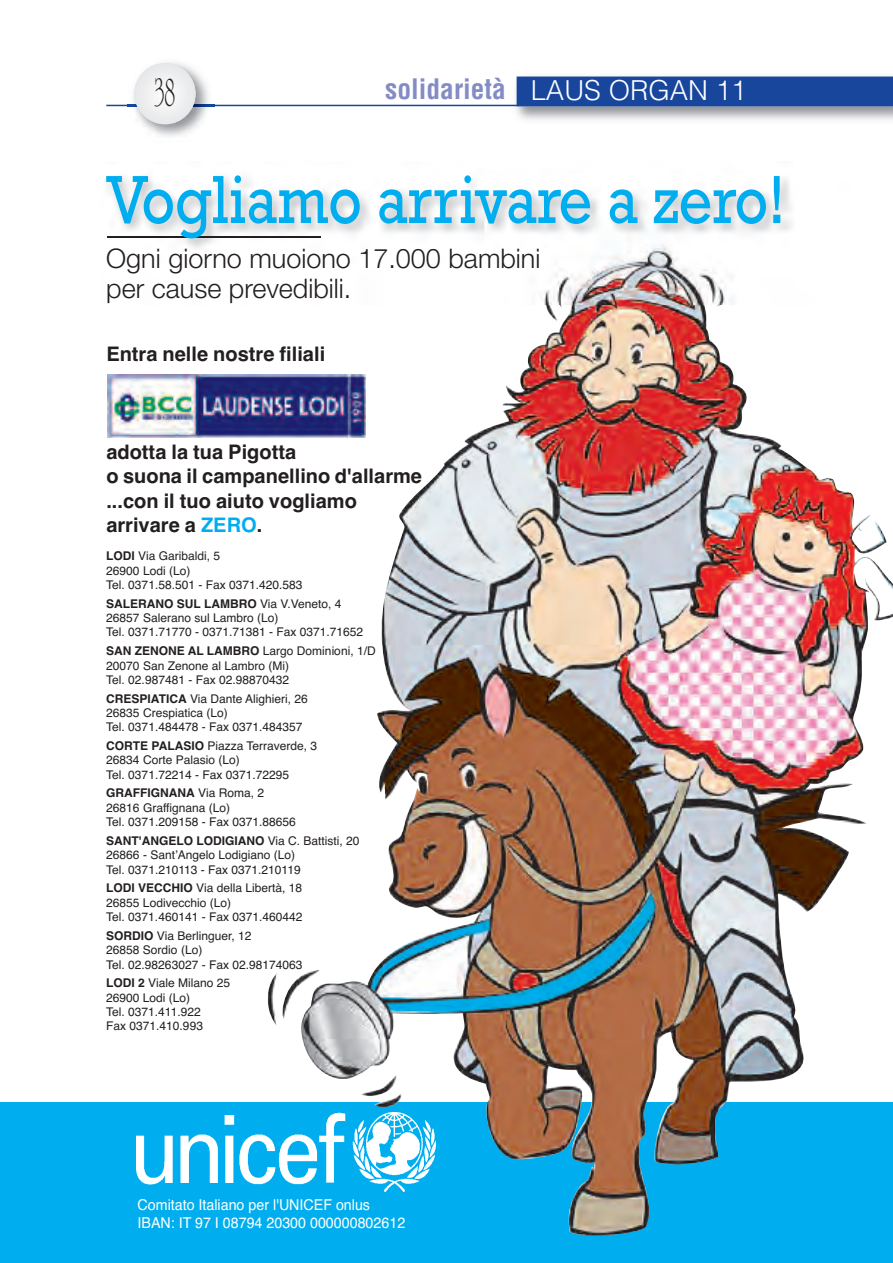
<style>
.page{position:relative;width:893px;height:1263px;background:#fff}
.page>*{position:absolute;margin:0;border:0;box-sizing:border-box;transform-origin:0 0}
.t1{font:69.15px "Rockwell";color:#00aeef;scale:.85 1}
.t2{font:42.75px "University Roman";color:#231f20;scale:.56 1}
.t3{font:700 condensed 27.45px "Helvetica";color:#848cc5}
.t4{font:300 27px/30px "Helvetica Neue";color:#231f20}
.t5{font:700 20.1px/24.5px "Helvetica";color:#231f20}
.t6{font:15px/18px "Helvetica";color:#fff;scale:.95 1}
.t7{font:12px/14.4px "Helvetica";color:#231f20}
.s1{font-weight:300;font-stretch:normal;color:#fff}
.s2{color:#00aeef}
.s3{font-weight:700}
</style>
<div class="page">
<svg style="left:106px;top:104px;width:440px;height:998px"></svg>
<img style="left:510px;top:76px;width:383px;height:50px">
<div style="left:517px;top:77px;width:376px;height:28px;background:#18469d"></div>
<hr style="left:106px;top:105px;width:787px;height:1px;background:#18469d">
<img style="left:128px;top:62px;width:87px;height:82px">
<img style="left:128px;top:105px;width:87px;height:1px">
<div style="left:134px;top:63px;width:62px;height:61px;background:#eeeeef;border-radius:50%"></div>
<div style="left:0;top:1102px;width:893px;height:161px;background:#00aeef"></div>
<img style="left:137px;top:1113px;width:298px;height:78px">
<img style="left:546px;top:305px;width:347px;height:930px">
<img style="left:106px;top:161px;width:686px;height:144px">
<img style="left:108px;top:236px;width:212px;height:2px">
<img style="left:107px;top:374px;width:258px;height:64px">
<h2 class="t2" style="left:155px;top:66px;width:38px">38</h2>
<h3 class="t3" style="left:385px;top:73px;width:363px">solidarietà <span class="s1">LAUS ORGAN 11</span></h3>
<h1 class="t1" style="left:106px;top:159px;width:800px">Vogliamo arrivare a zero!</h1>
<h3 class="t4" style="left:106px;top:242px;width:436px">Ogni giorno muoiono 17.000 bambini per cause prevedibili.</h3>
<h3 class="t5" style="left:106px;top:342px;width:220px">Entra nelle nostre filiali</h3>
<h3 class="t5" style="left:106px;top:440px;width:317px">adotta la tua Pigotta<br>o suona il campanellino d'allarme ...con il tuo aiuto vogliamo arrivare a <span class="s2">zERo</span>.</h3>
<p class="t7" style="left:106px;top:549px;width:198px"><span class="s3">LoDI</span> Via Garibaldi, 5<br>26900 Lodi (Lo)<br>Tel. 0371.58.501 - Fax 0371.420.583</p>
<p class="t7" style="left:106px;top:596px;width:258px"><span class="s3">sALERAno sUL LAMBRo</span> Via V.Veneto, 4<br>26857 Salerano sul Lambro (Lo)<br>Tel. 0371.71770 - 0371.71381 - Fax 0371.71652</p>
<p class="t7" style="left:106px;top:644px;width:271px"><span class="s3">sAn zEnonE AL LAMBRo</span> Largo Dominioni, 1/D<br>20070 San Zenone al Lambro (Mi)<br>Tel. 02.987481 - Fax 02.98870432</p>
<p class="t7" style="left:106px;top:691px;width:203px"><span class="s3">CREsPIATICA</span> Via Dante Alighieri, 26<br>26835 Crespiatica (Lo)<br>Tel. 0371.484478 - Fax 0371.484357</p>
<p class="t7" style="left:106px;top:739px;width:212px"><span class="s3">CoRTE PALAsIo</span> Piazza Terraverde, 3<br>26834 Corte Palasio (Lo)<br>Tel. 0371.72214 - Fax 0371.72295</p>
<p class="t7" style="left:106px;top:786px;width:191px"><span class="s3">gRAffIgnAnA</span> Via Roma, 2<br>26816 Graffignana (Lo)<br>Tel. 0371.209158 - Fax 0371.88656</p>
<p class="t7" style="left:106px;top:833px;width:255px"><span class="s3">sAnT'AngELo LoDIgIAno</span> Via C. Battisti, 20<br>26866 - Sant’Angelo Lodigiano (Lo)<br>Tel. 0371.210113 - Fax 0371.210119</p>
<p class="t7" style="left:106px;top:881px;width:198px"><span class="s3">LoDI VECCHIo</span> Via della Libertà, 18<br>26855 Lodivecchio (Lo)<br>Tel. 0371.460141 - Fax 0371.460442</p>
<p class="t7" style="left:106px;top:928px;width:198px"><span class="s3">soRDIo</span> Via Berlinguer, 12<br>26858 Sordio (Lo)<br>Tel. 02.98263027 - Fax 02.98174063</p>
<p class="t7" style="left:106px;top:976px;width:125px"><span class="s3">LoDI 2</span> Viale Milano 25<br>26900 Lodi (Lo)<br>Tel. 0371.411.922<br>Fax 0371.410.993</p>
<p class="t6" style="left:138px;top:1196px;width:283px">Comitato Italiano per l'UNICEF onlus<br>IBAN: IT 97 I 08794 20300 000000802612</p>
</div>
